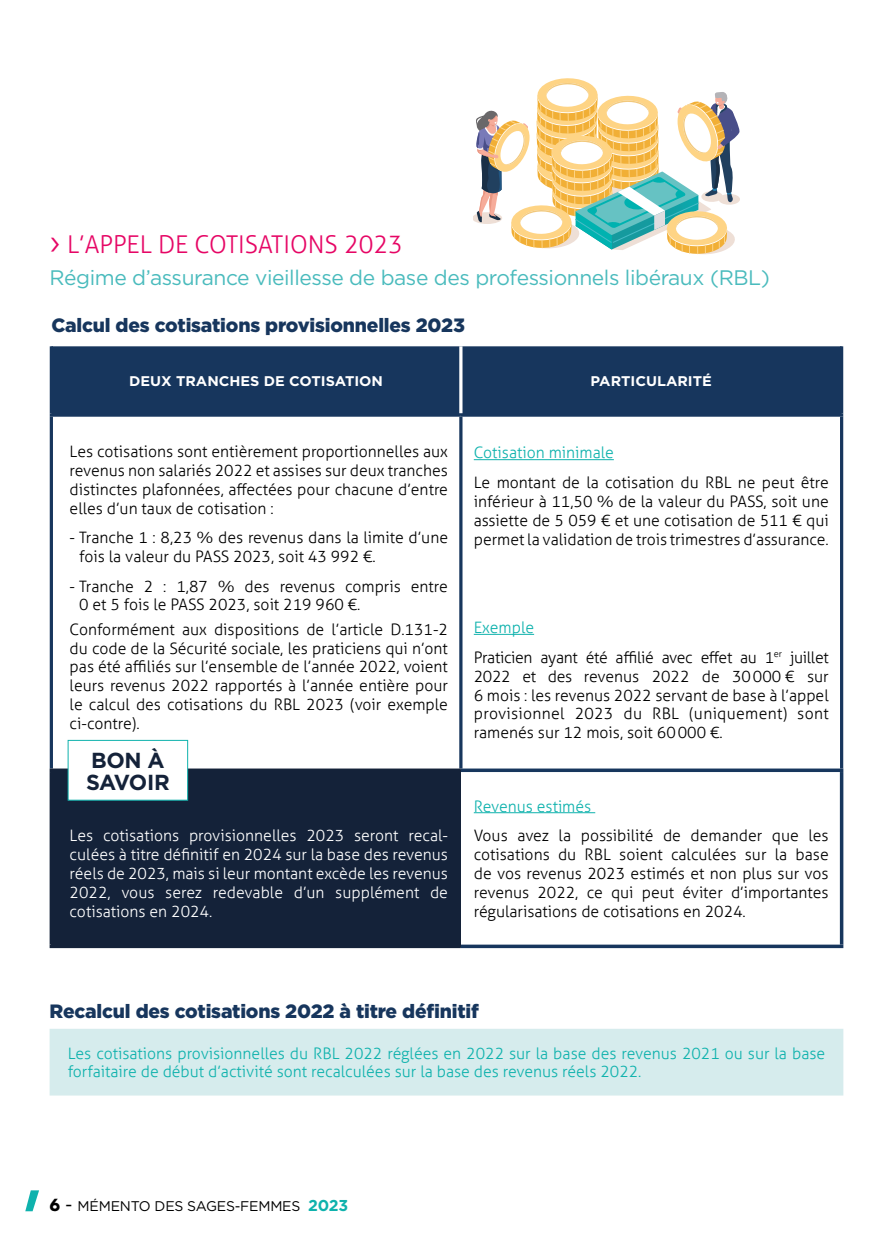
<style>
.page{position:relative;width:893px;height:1241px;background:#fff}
.page>*{position:absolute;margin:0;border:0;box-sizing:border-box;transform-origin:0 0}
.t1{font:300 24.5px "Aller";color:#e60665}
.t2{font:700 21.7px/22.9px "Gotham";letter-spacing:-.015em;color:#142239}
.t3{font:21px "Gotham";letter-spacing:-.02em;color:#4abbbd}
.t4{font:900 19.25px "Gotham";letter-spacing:-.01em;color:#17365d}
.t5{font:300 15.75px/18.9px "Aller";color:#000;text-align:justify}
.t6{font:300 15.75px/18.9px "Aller";color:#fff;text-align:justify}
.t7{font:300 15.75px/18.9px "Aller";color:#0fb2ad}
.t8{font:300 15.75px/29.6px "Aller";letter-spacing:-.02em;color:#000}
.t9{font:700 14px "Gotham";color:#fff;scale:1.04 1}
.t10{font:14px "Gotham";letter-spacing:-.015em;color:#000}
.s1{font-size:31.5px}
.s2{color:#0fb2ad}
.s3{font-family:"Novecentowide";font-weight:700;font-size:17.5px}
.s4{font-size:18.2px}
.s5{font-weight:700;font-size:15.75px;color:#0fb2ad}
</style>
<div class="page">
<svg style="left:25px;top:1190px;width:14px;height:20px"></svg>
<div style="left:53px;top:346px;width:787px;height:67px;background:#17365d"></div>
<svg style="left:53px;top:416px;width:787px;height:528px"></svg>
<div style="left:51px;top:770px;width:410px;height:176px;background:#142239"></div>
<hr style="left:459px;top:346px;width:3px;height:67px;background:#fff">
<hr style="left:840px;top:416px;width:3px;height:352px;background:#17365d">
<hr style="left:50px;top:416px;width:3px;height:352px;background:#17365d">
<hr style="left:459px;top:416px;width:3px;height:352px;background:#17365d">
<svg style="left:50px;top:768px;width:411px;height:4px"></svg>
<hr style="left:50px;top:944px;width:411px;height:3px;background:#142239">
<hr style="left:50px;top:772px;width:3px;height:172px;background:#142239">
<svg style="left:461px;top:768px;width:382px;height:4px;fill:#17365d"></svg>
<hr style="left:840px;top:772px;width:3px;height:172px;background:#17365d">
<hr style="left:461px;top:944px;width:382px;height:3px;background:#17365d">
<hr style="left:50px;top:346px;width:3px;height:67px;background:#17365d">
<hr style="left:840px;top:346px;width:3px;height:67px;background:#17365d">
<hr style="left:50px;top:413px;width:411px;height:3px;background:#17365d">
<hr style="left:461px;top:413px;width:382px;height:3px;background:#17365d">
<hr style="left:474px;top:459px;width:140px;height:1px;background:#0fb2ad">
<hr style="left:474px;top:634px;width:60px;height:1px;background:#0fb2ad">
<hr style="left:474px;top:812px;width:121px;height:1px;background:#0fb2ad">
<div style="left:51px;top:1030px;width:791px;height:63px;background:#d6eced"></div>
<div style="left:50px;top:1028px;width:793px;height:67px;border:3px solid #d6eced"></div>
<div style="left:68px;top:740px;width:120px;height:60px;background:#fff;border:1px solid #0fb2ad"></div>
<svg style="left:474px;top:78px;width:266px;height:177px"></svg>
<h1 class="t1" style="left:50px;top:229px;width:355px"><span class="s1">›</span> L’APPEL DE COTISATIONS 2023</h1>
<h3 class="t3" style="left:50px;top:264px;width:722px">Régime d’assurance vieillesse de base des professionnels libéraux (RBL)</h3>
<p class="t4" style="left:51px;top:312px;width:415px">Calcul des cotisations provisionnelles 2023</p>
<p class="t9" style="left:129px;top:372px;width:246px">DEUX TRANCHES DE COTISATION</p>
<p class="t9" style="left:591px;top:372px;width:118px">PARTICULARITÉ</p>
<p class="t5" style="left:70px;top:441px;width:380px">Les cotisations sont entièrement proportionnelles aux revenus non salariés 2022 et assises sur deux tranches distinctes plafonnées, affectées pour chacune d’entre elles d’un taux de cotisation :</p>
<p class="t5" style="left:79px;top:528px;width:370px;text-indent:-9px">- Tranche 1 : 8,23 % des revenus dans la limite d’une fois la valeur du PASS 2023, soit 43 992 €.</p>
<p class="t5" style="left:79px;top:576px;width:370px;text-indent:-9px">- Tranche 2 : 1,87 % des revenus compris entre<br>0 et 5 fois le PASS 2023, soit 219 960 €.</p>
<p class="t5" style="left:70px;top:619px;width:380px">Conformément aux dispositions de l’article D.131-2 du code de la Sécurité sociale, les praticiens qui n’ont pas été affiliés sur l’ensemble de l’année 2022, voient leurs revenus 2022 rapportés à l’année entière pour le calcul des cotisations du RBL 2023 (voir exemple ci-contre).</p>
<h2 class="t2" style="left:86px;top:748px;width:85px">BON À<br>SAVOIR</h2>
<p class="t6" style="left:70px;top:826px;width:380px">Les cotisations provisionnelles 2023 seront recal&shy;culées à titre définitif en 2024 sur la base des revenus réels de 2023, mais si leur montant excède les revenus 2022, vous serez redevable d’un supplément de cotisations en 2024.</p>
<p class="t7" style="left:474px;top:443px;width:142px">Cotisation minimale</p>
<p class="t5" style="left:474px;top:473px;width:356px">Le montant de la cotisation du RBL ne peut être inférieur à 11,50 % de la valeur du PASS, soit une assiette de 5 059 € et une cotisation de 511 € qui permet la validation de trois trimestres d’assurance.</p>
<p class="t8" style="left:474px;top:612px;width:356px"><span class="s2">Exemple<br></span>Praticien ayant été affilié avec effet au 1<sup>er</sup> juillet</p>
<p class="t5" style="left:474px;top:666px;width:356px">2022 et des revenus 2022 de 30000 € sur 6 mois : les revenus 2022 servant de base à l’appel provisionnel 2023 du RBL (uniquement) sont ramenés sur 12 mois, soit 60000 €.</p>
<p class="t7" style="left:474px;top:796px;width:119px">Revenus estimés</p>
<p class="t5" style="left:474px;top:825px;width:356px">Vous avez la possibilité de demander que les cotisations du RBL soient calculées sur la base de vos revenus 2023 estimés et non plus sur vos revenus 2022, ce qui peut éviter d’importantes régularisations de cotisations en 2024.</p>
<p class="t4" style="left:50px;top:997px;width:431px">Recalcul des cotisations 2022 à titre définitif</p>
<p class="t7" style="left:68px;top:1043px;width:759px">Les cotisations provisionnelles du RBL 2022 réglées en 2022 sur la base des revenus 2021 ou sur la base forfaitaire de début d’activité sont recalculées sur la base des revenus réels 2022.</p>
<p class="t10" style="left:50px;top:1197px;width:300px"><span class="s3">6</span> <span class="s4">-</span> MÉMENTO DES SAGES-FEMMES <span class="s5">2023</span></p>
</div>
